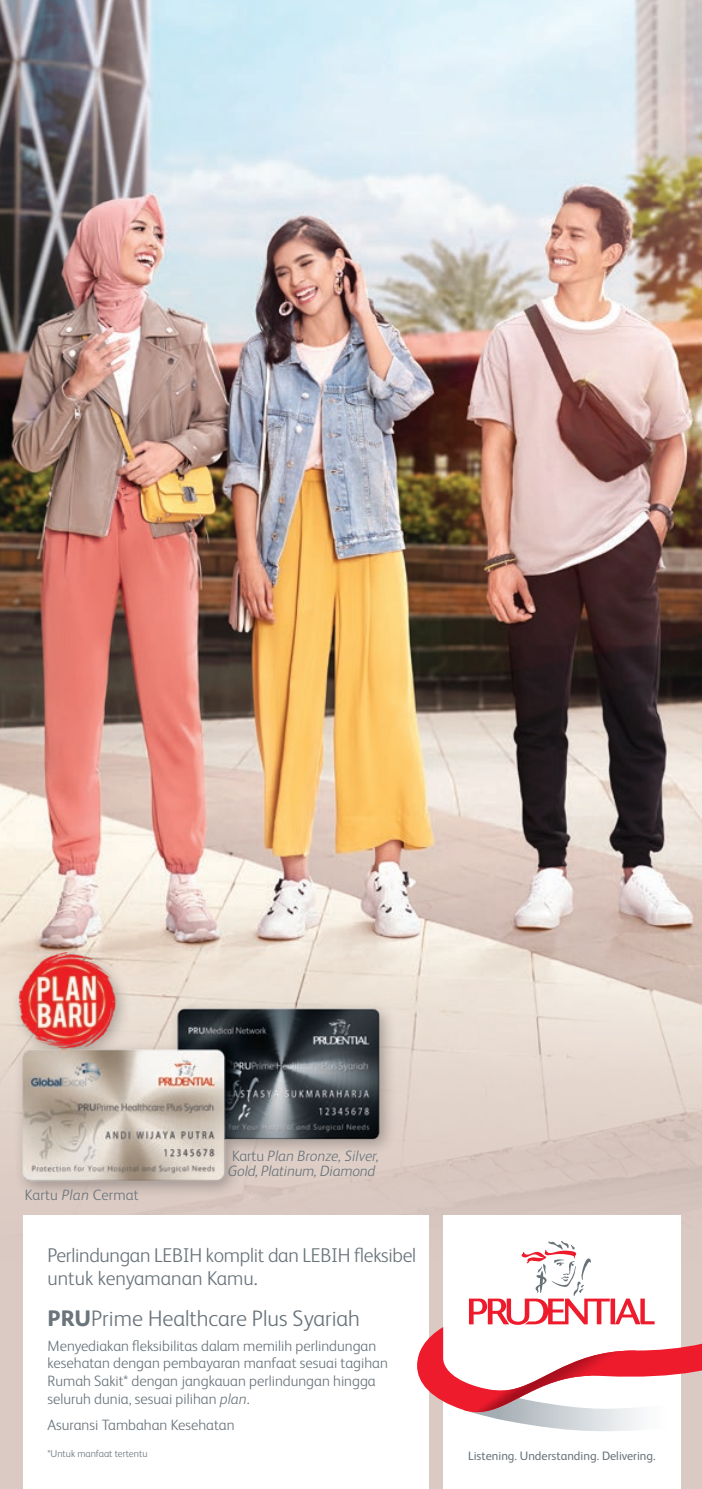
<style>
.page{position:relative;width:702px;height:1489px;background:#fff}
.page>*{position:absolute;margin:0;border:0;box-sizing:border-box;transform-origin:0 0}
.t1{font:300 22.5px "FS Albert Pro";color:#6a747b}
.t2{font:300 20px/22.5px "FS Albert Pro";letter-spacing:-.015em;color:#6a747b}
.t3{font:300 15px/17.5px "FS Albert Pro";color:#6a747b}
.t4{font:italic 300 15px/15px "FS Albert Pro";letter-spacing:-.015em;color:#6a747b}
.t5{font:12.25px "FS Albert Pro";color:#687379}
.t6{font:300 10px "FS Albert Pro";color:#6a747b}
.s1{font-style:italic}
.s2{font-style:normal}
.s3{font-weight:800}
.s4{font-weight:400;color:#adb4ba}
</style>
<div class="page">
<img style="left:0;top:0;width:702px;height:1283px">
<div style="left:11px;top:945px;width:386px;height:254px;background:#231f20;opacity:.33"></div>
<img style="left:13px;top:952px;width:427px;height:237px">
<div style="left:24px;top:1214px;width:405px;height:274px;background:#fff"></div>
<div style="left:443px;top:1214px;width:237px;height:274px;background:#fff"></div>
<svg style="left:417px;top:1240px;width:285px;height:190px"></svg>
<p class="t3" style="left:25px;top:1185px;width:115px">Kartu <span class="s1">Plan</span> Cermat</p>
<p class="t4" style="left:228px;top:1146px;width:152px"><span class="s2">Kartu</span> Plan Bronze, Silver,<br>Gold, Platinum, Diamond</p>
<h2 class="t2" style="left:48px;top:1242px;width:370px">Perlindungan LEBIH komplit dan LEBIH fleksibel untuk kenyamanan Kamu.</h2>
<h1 class="t1" style="left:48px;top:1302px;width:314px"><span class="s3">PRU</span>Prime Healthcare Plus Syariah</h1>
<p class="t3" style="left:48px;top:1335px;width:342px">Menyediakan fleksibilitas dalam memilih perlindungan kesehatan dengan pembayaran manfaat sesuai tagihan Rumah Sakit* dengan jangkauan perlindungan hingga seluruh dunia, sesuai pilihan <span class="s1">plan</span>.</p>
<p class="t3" style="left:35px;top:1414px;width:201px"><span class="s4">1</span> Asuransi Tambahan Kesehatan</p>
<p class="t6" style="left:47px;top:1446px;width:101px">*Untuk manfaat tertentu</p>
<p class="t5" style="left:468px;top:1447px;width:189px">Listening. Understanding. Delivering.</p>
</div>
